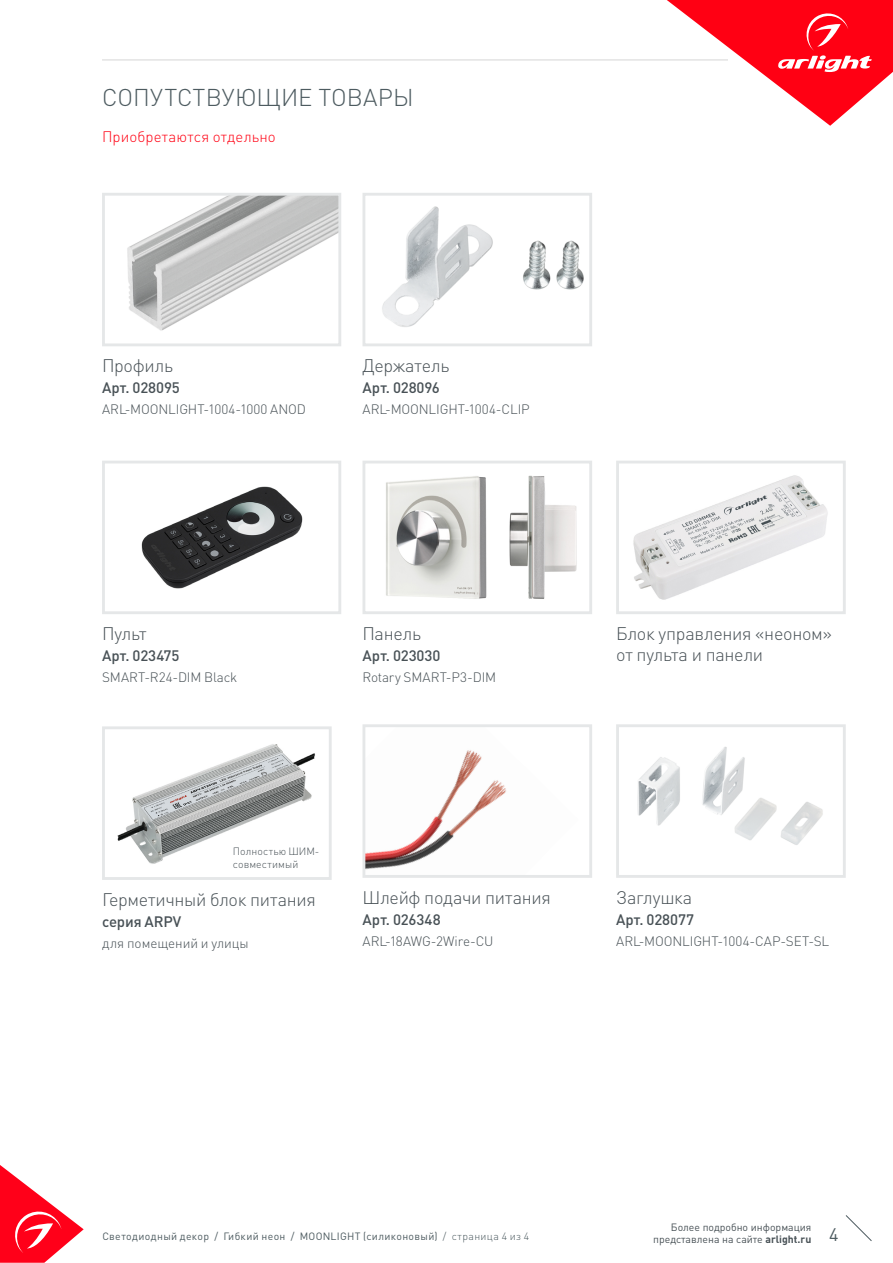
<style>
.page{position:relative;width:893px;height:1263px;background:#fff}
.page>*{position:absolute;margin:0;border:0;box-sizing:border-box;transform-origin:0 0}
.t1{font:300 24px "DIN Pro";color:#4d5b60}
.t2{font:300 18px/21px "DIN Pro";letter-spacing:-.02em;color:#485156}
.t3{font:18px "DIN Pro";color:#4d5b60}
.t4{font:500 15px "DIN Pro";letter-spacing:-.005em;color:#485156}
.t5{font:300 15px "DIN Pro";letter-spacing:.01em;color:#ff0013}
.t6{font:300 13.5px "DIN Pro";letter-spacing:-.005em;color:#485156}
.t7{font:10.5px "DIN Pro";letter-spacing:.035em;color:#4d5b60}
.t8{font:10.5px/12px "DIN Pro";color:#485156;text-align:right}
.t9{font:300 10.5px/12.6px "DIN Pro";letter-spacing:.01em;color:#485156}
.s1{font-weight:700}
.s2{font-weight:300}
</style>
<div class="page">
<svg style="left:667px;top:0;width:226px;height:126px"></svg>
<svg style="left:845px;top:1215px;width:27px;height:26px"></svg>
<svg style="left:0;top:1165px;width:84px;height:98px"></svg>
<hr style="left:102px;top:60px;width:626px;height:1px;background:#e3e3e3">
<img style="left:127px;top:197px;width:210px;height:134px">
<div style="left:102px;top:193px;width:239px;height:153px;border:3px solid #e5e7e8"></div>
<img style="left:141px;top:486px;width:162px;height:103px">
<div style="left:102px;top:461px;width:239px;height:153px;border:3px solid #e5e7e8"></div>
<img style="left:382px;top:206px;width:202px;height:121px">
<div style="left:362px;top:193px;width:230px;height:153px;border:3px solid #e5e7e8"></div>
<img style="left:386px;top:475px;width:191px;height:124px">
<div style="left:362px;top:461px;width:230px;height:153px;border:3px solid #e5e7e8"></div>
<img style="left:633px;top:475px;width:195px;height:125px">
<div style="left:616px;top:461px;width:230px;height:153px;border:3px solid #e5e7e8"></div>
<img style="left:366px;top:750px;width:141px;height:120px">
<div style="left:362px;top:724px;width:230px;height:154px;border:3px solid #e5e7e8"></div>
<img style="left:637px;top:747px;width:186px;height:98px">
<div style="left:616px;top:724px;width:230px;height:154px;border:3px solid #e5e7e8"></div>
<img style="left:117px;top:744px;width:198px;height:120px">
<div style="left:102px;top:726px;width:230px;height:154px;border:3px solid #e5e7e8"></div>
<h1 class="t1" style="left:102px;top:81px;width:313px">СОПУТСТВУЮЩИЕ ТОВАРЫ</h1>
<p class="t5" style="left:102px;top:126px;width:175px">Приобретаются отдельно</p>
<h2 class="t2" style="left:102px;top:354px;width:73px">Профиль</h2>
<p class="t4" style="left:102px;top:378px;width:79px">Арт. 028095</p>
<p class="t6" style="left:102px;top:400px;width:205px">ARL-MOONLIGHT-1004-1000 ANOD</p>
<h2 class="t2" style="left:362px;top:354px;width:88px">Держатель</h2>
<p class="t4" style="left:362px;top:378px;width:79px">Арт. 028096</p>
<p class="t6" style="left:362px;top:400px;width:169px">ARL-MOONLIGHT-1004-CLIP</p>
<h2 class="t2" style="left:102px;top:622px;width:46px">Пульт</h2>
<p class="t4" style="left:102px;top:645px;width:79px">Арт. 023475</p>
<p class="t6" style="left:102px;top:668px;width:137px">SMART-R24-DIM Black</p>
<h2 class="t2" style="left:362px;top:622px;width:60px">Панель</h2>
<p class="t4" style="left:362px;top:645px;width:80px">Арт. 023030</p>
<p class="t6" style="left:362px;top:668px;width:135px">Rotary SMART-P3-DIM</p>
<p class="t9" style="left:233px;top:845px;width:88px">Полностью ШИМ&shy;совместимый</p>
<h2 class="t2" style="left:102px;top:888px;width:215px">Герметичный блок питания</h2>
<p class="t4" style="left:102px;top:911px;width:81px">серия ARPV</p>
<p class="t6" style="left:102px;top:934px;width:148px">для помещений и улицы</p>
<h2 class="t2" style="left:362px;top:886px;width:190px">Шлейф подачи питания</h2>
<p class="t4" style="left:362px;top:909px;width:80px">Арт. 026348</p>
<p class="t6" style="left:362px;top:932px;width:133px">ARL-18AWG-2Wire-CU</p>
<h2 class="t2" style="left:616px;top:622px;width:217px">Блок управления «неоном» от пульта и панели</h2>
<h2 class="t2" style="left:616px;top:886px;width:78px">Заглушка</h2>
<p class="t4" style="left:616px;top:909px;width:79px">Арт. 028077</p>
<p class="t6" style="left:616px;top:932px;width:215px">ARL-MOONLIGHT-1004-CAP-SET-SL</p>
<p class="t8" style="left:653px;top:1220px;width:160px">Более подробно информация представлена на сайте <span class="s1">arlight.ru</span></p>
<p class="t7" style="left:102px;top:1229px;width:428px">Светодиодный декор / Гибкий неон / MOONLIGHT (силиконовый) <span class="s2">/ страница 4 из 4</span></p>
<h2 class="t3" style="left:829px;top:1222px;width:11px">4</h2>
</div>
